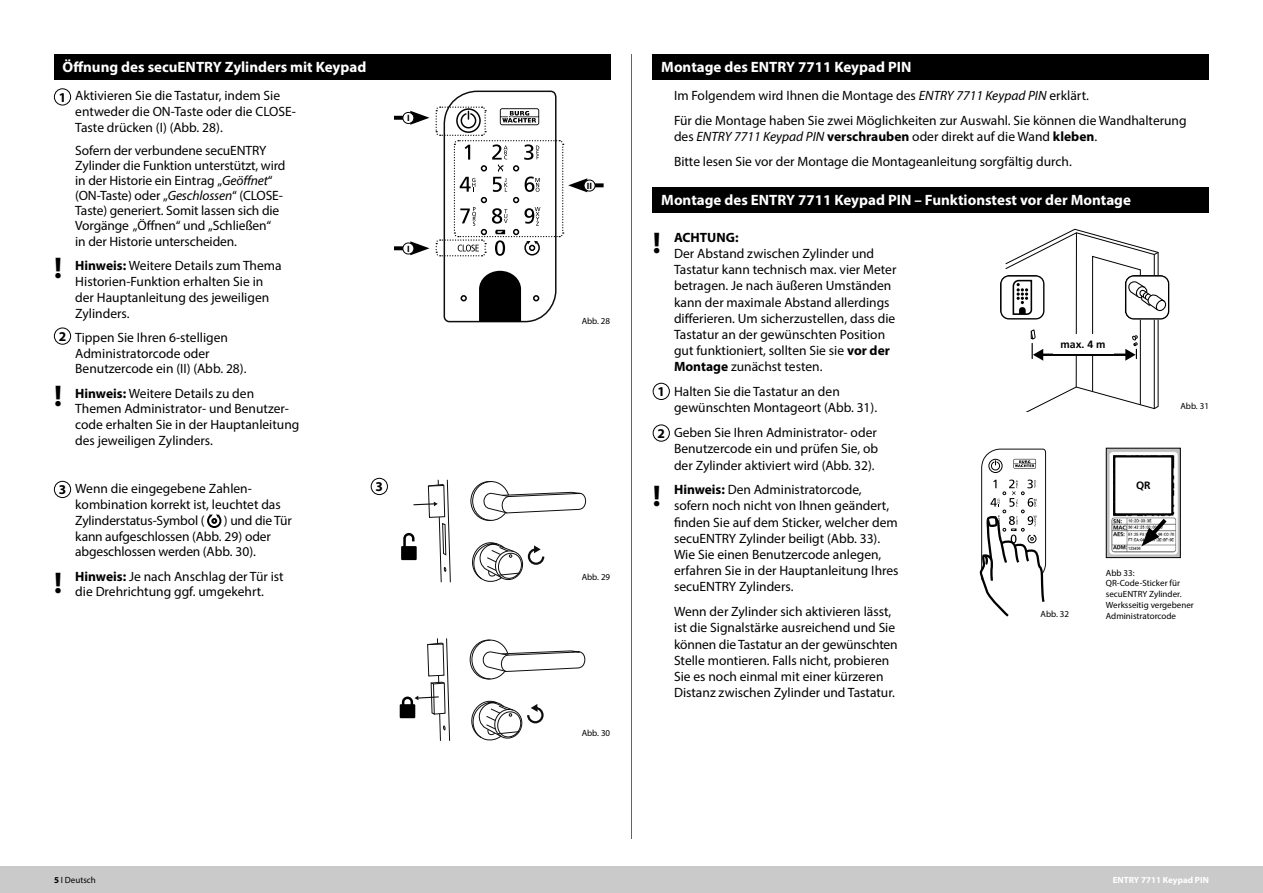
<style>
.page{position:relative;width:1263px;height:893px;background:#fff}
.page>*{position:absolute;margin:0;border:0;box-sizing:border-box;transform-origin:0 0}
.t1{font:700 30px "Myriad Pro";color:#000}
.t2{font:700 15px "Myriad Pro";color:#fff}
.t3{font:13.5px/16.2px "Myriad Pro";color:#000}
.t4{font:700 13.5px "Myriad Pro";color:#000}
.t5{font:700 10.5px "Frutiger LT Pro";color:#000}
.t6{font:700 9.15px "Myriad Pro";color:#000}
.t7{font:9px/10.8px "Myriad Pro";color:#000}
.t8{font:700 9px "Myriad Pro";color:#fff}
.s1{font-style:italic}
.s2{font-weight:700}
</style>
<div class="page">
<div style="left:0;top:866px;width:1263px;height:27px;background:#cacaca"></div>
<hr style="left:631px;top:54px;width:1px;height:785px;background:#646464">
<div style="left:54px;top:54px;width:556px;height:26px;background:#000"></div>
<svg style="left:207px;top:514px;width:15px;height:14px"></svg>
<div style="left:54px;top:88px;width:17px;height:17px;border:1px solid #000;border-radius:50%"></div>
<div style="left:54px;top:328px;width:17px;height:17px;border:1px solid #000;border-radius:50%"></div>
<svg style="left:394px;top:116px;width:9px;height:4px"></svg>
<svg style="left:410px;top:111px;width:19px;height:14px"></svg>
<svg style="left:595px;top:183px;width:9px;height:4px"></svg>
<svg style="left:435px;top:90px;width:152px;height:233px"></svg>
<svg style="left:394px;top:246px;width:9px;height:4px"></svg>
<svg style="left:410px;top:241px;width:19px;height:14px"></svg>
<div style="left:403px;top:112px;width:11px;height:11px;background:#fff;border-radius:50%"></div>
<div style="left:403px;top:112px;width:11px;height:12px;border:1px solid #000;border-radius:50%"></div>
<div style="left:584px;top:180px;width:11px;height:11px;background:#fff;border-radius:50%"></div>
<div style="left:584px;top:180px;width:11px;height:11px;border:1px solid #000;border-radius:50%"></div>
<div style="left:403px;top:243px;width:11px;height:11px;background:#fff;border-radius:50%"></div>
<div style="left:403px;top:243px;width:11px;height:11px;border:1px solid #000;border-radius:50%"></div>
<div style="left:54px;top:481px;width:17px;height:17px;border:1px solid #000;border-radius:50%"></div>
<div style="left:371px;top:478px;width:17px;height:17px;border:1px solid #000;border-radius:50%"></div>
<svg style="left:470px;top:481px;width:117px;height:40px"></svg>
<svg style="left:472px;top:542px;width:73px;height:40px"></svg>
<svg style="left:470px;top:639px;width:116px;height:40px"></svg>
<svg style="left:471px;top:700px;width:73px;height:41px"></svg>
<div style="left:401px;top:546px;width:16px;height:14px;background:#000"></div>
<svg style="left:403px;top:479px;width:48px;height:104px"></svg>
<div style="left:400px;top:704px;width:15px;height:14px;background:#000"></div>
<svg style="left:402px;top:638px;width:48px;height:103px"></svg>
<img style="left:1108px;top:450px;width:70px;height:106px">
<div style="left:1106px;top:448px;width:74px;height:110px;border:1px solid #000"></div>
<div style="left:1113px;top:455px;width:60px;height:60px;background:#fff;border:2px solid #000"></div>
<div style="left:653px;top:54px;width:556px;height:26px;background:#000"></div>
<div style="left:653px;top:187px;width:556px;height:26px;background:#000"></div>
<div style="left:653px;top:383px;width:17px;height:17px;border:1px solid #000;border-radius:50%"></div>
<div style="left:653px;top:425px;width:17px;height:17px;border:1px solid #000;border-radius:50%"></div>
<svg style="left:980px;top:448px;width:66px;height:169px"></svg>
<svg style="left:1000px;top:229px;width:169px;height:182px"></svg>
<svg style="left:1141px;top:514px;width:30px;height:32px"></svg>
<p class="t2" style="left:63px;top:58px;width:305px">Öffnung des secuENTRY Zylinders mit Keypad</p>
<p class="t3" style="left:75px;top:88px;width:222px;line-height:15.8px">Aktivieren Sie die Tastatur, indem Sie entweder die ON-Taste oder die CLOSE-<br>Taste drücken (I) (Abb. 28).</p>
<p class="t3" style="left:75px;top:143px;width:212px;line-height:15.1px">Sofern der verbundene secuENTRY Zylinder die Funktion unterstützt, wird in der Historie ein Eintrag „<span class="s1">Geöffnet</span>“ (ON-Taste) oder „<span class="s1">Geschlossen</span>“ (CLOSE-Taste) generiert. Somit lassen sich die Vorgänge „Öffnen“ und „Schließen“<br>in der Historie unterscheiden.</p>
<p class="t3" style="left:75px;top:258px;width:208px;line-height:15.8px"><span class="s2">Hinweis:</span> Weitere Details zum Thema<br>Historien-Funktion erhalten Sie in der Hauptanleitung des jeweiligen<br>Zylinders.</p>
<p class="t3" style="left:75px;top:329px;width:173px;line-height:15.8px">Tippen Sie Ihren 6-stelligen<br>Administratorcode oder<br>Benutzercode ein (II) (Abb. 28).</p>
<p class="t3" style="left:75px;top:385px;width:226px;line-height:15.8px"><span class="s2">Hinweis:</span> Weitere Details zu den Themen Administrator- und Benutzer&shy;code erhalten Sie in der Hauptanleitung des jeweiligen Zylinders.</p>
<p class="t3" style="left:75px;top:481px;width:207px;line-height:15.8px">Wenn die eingegebene Zahlen&shy;kombination korrekt ist, leuchtet das<br>Zylinderstatus-Symbol (</p>
<p class="t4" style="left:59px;top:89px;width:9px">1</p>
<h1 class="t1" style="left:54px;top:248px;width:10px">!</h1>
<p class="t4" style="left:59px;top:328px;width:9px">2</p>
<h1 class="t1" style="left:54px;top:377px;width:10px">!</h1>
<p class="t4" style="left:59px;top:481px;width:9px">3</p>
<p class="t4" style="left:375px;top:478px;width:9px">3</p>
<p class="t3" style="left:75px;top:512px;width:218px;line-height:15.8px;text-indent:149px">) und die Tür kann aufgeschlossen (Abb. 29) oder abgeschlossen werden (Abb. 30).</p>
<p class="t3" style="left:75px;top:568px;width:210px;line-height:15.8px"><span class="s2">Hinweis:</span> Je nach Anschlag der Tür ist die Drehrichtung ggf. umgekehrt.</p>
<h1 class="t1" style="left:54px;top:564px;width:10px">!</h1>
<p class="t6" style="left:407px;top:112px;width:4px">I</p>
<p class="t6" style="left:407px;top:243px;width:4px">I</p>
<p class="t6" style="left:587px;top:180px;width:7px">II</p>
<p class="t7" style="left:582px;top:315px;width:30px">Abb. 28</p>
<p class="t7" style="left:582px;top:571px;width:30px">Abb. 29</p>
<p class="t7" style="left:582px;top:728px;width:30px">Abb. 30</p>
<p class="t2" style="left:661px;top:58px;width:252px">Montage des ENTRY 7711 Keypad PIN</p>
<p class="t3" style="left:674px;top:83px;width:514px;line-height:24.8px">Im Folgendem wird Ihnen die Montage des <span class="s1">ENTRY 7711 Keypad PIN</span> erklärt.<br>Für die Montage haben Sie zwei Möglichkeiten zur Auswahl. Sie können die Wandhalterung</p>
<p class="t3" style="left:674px;top:124px;width:425px;line-height:24.8px">des <span class="s1">ENTRY 7711 Keypad PIN</span> <span class="s2">verschrauben</span> oder direkt auf die Wand <span class="s2">kleben</span>.<br>Bitte lesen Sie vor der Montage die Montageanleitung sorgfältig durch.</p>
<p class="t2" style="left:661px;top:191px;width:471px">Montage des ENTRY 7711 Keypad PIN – Funktionstest vor der Montage</p>
<h1 class="t1" style="left:653px;top:223px;width:10px">!</h1>
<p class="t4" style="left:657px;top:383px;width:9px">1</p>
<p class="t4" style="left:657px;top:425px;width:9px">2</p>
<h1 class="t1" style="left:653px;top:476px;width:10px">!</h1>
<p class="t4" style="left:674px;top:229px;width:66px">ACHTUNG:</p>
<p class="t3" style="left:674px;top:245px;width:224px">Der Abstand zwischen Zylinder und Tastatur kann technisch max. vier Meter betragen. Je nach äußeren Umständen kann der maximale Abstand allerdings differieren. Um sicherzustellen, dass die Tastatur an der gewünschten Position gut funktioniert, sollten Sie sie <span class="s2">vor der Montage</span> zunächst testen.</p>
<p class="t3" style="left:674px;top:383px;width:205px">Halten Sie die Tastatur an den gewünschten Montageort (Abb. 31).</p>
<p class="t3" style="left:674px;top:424px;width:206px;text-align:justify">Geben Sie Ihren Administrator- oder Benutzercode ein und prüfen Sie, ob der Zylinder aktiviert wird (Abb. 32).</p>
<p class="t3" style="left:674px;top:481px;width:226px"><span class="s2">Hinweis:</span> Den Administratorcode, sofern noch nicht von Ihnen geändert, finden Sie auf dem Sticker, welcher dem secuENTRY Zylinder beiligt (Abb. 33).<br>Wie Sie einen Benutzercode anlegen, erfahren Sie in der Hauptanleitung Ihres secuENTRY Zylinders.</p>
<p class="t3" style="left:674px;top:603px;width:225px">Wenn der Zylinder sich aktivieren lässt, ist die Signalstärke ausreichend und Sie können die Tastatur an der gewünschten Stelle montieren. Falls nicht, probieren Sie es noch einmal mit einer kürzeren Distanz zwischen Zylinder und Tastatur.</p>
<p class="t5" style="left:1060px;top:338px;width:46px">max. 4 m</p>
<p class="t5" style="left:1136px;top:479px;width:16px">QR</p>
<p class="t7" style="left:1180px;top:401px;width:30px">Abb. 31</p>
<p class="t7" style="left:1040px;top:608px;width:30px">Abb. 32</p>
<p class="t7" style="left:1106px;top:567px;width:90px">Abb 33:<br>QR-Code-Sticker für secuENTRY Zylinder.<br>Werksseitig vergebener<br>Administratorcode</p>
<p class="t7" style="left:54px;top:874px;width:43px"><span class="s2">5</span> I Deutsch</p>
<p class="t8" style="left:1113px;top:874px;width:98px">ENTRY 7711 Keypad PIN</p>
</div>
